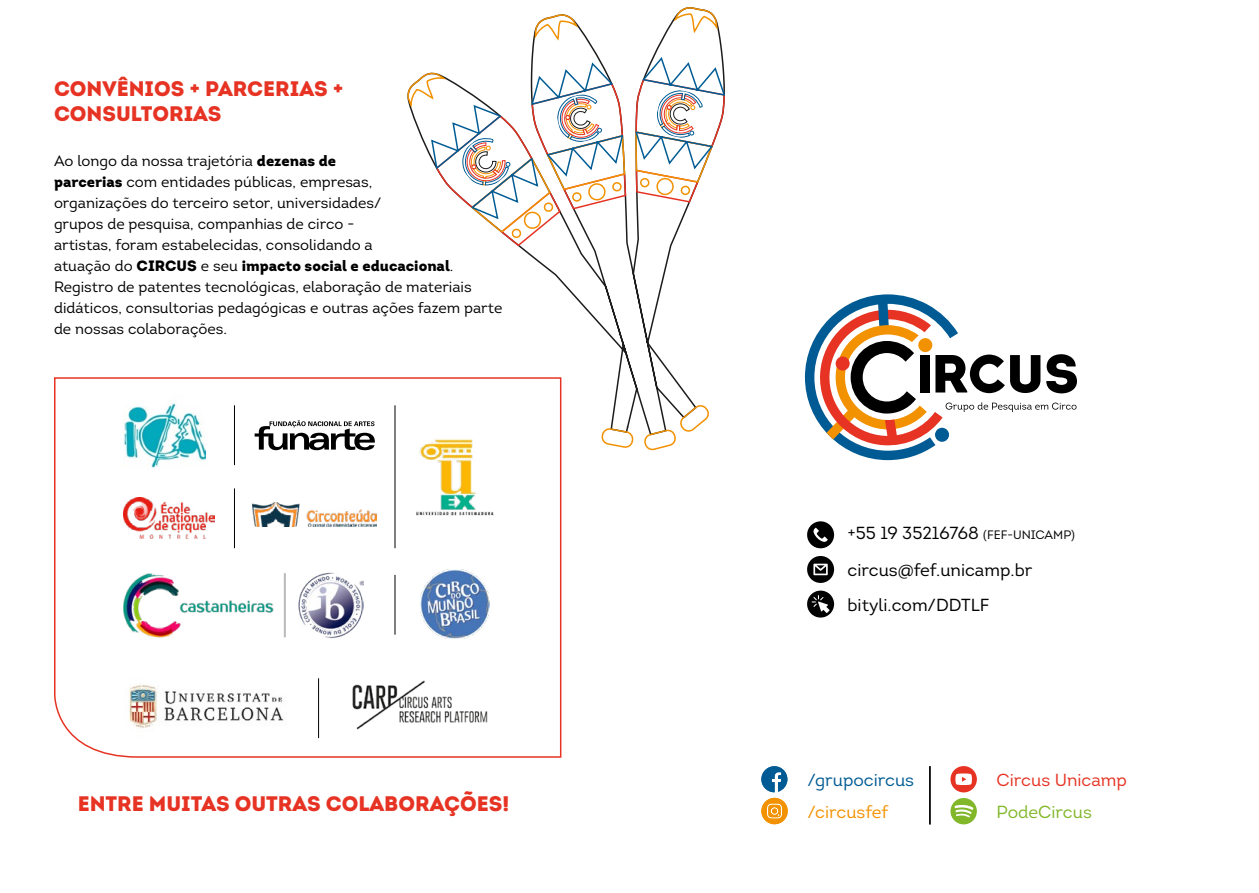
<style>
.page{position:relative;width:1259px;height:893px;background:#fff}
.page>*{position:absolute;margin:0;border:0;box-sizing:border-box;transform-origin:0 0}
.t1{font:900 21px/25.2px "Intro";color:#e63323}
.t2{font:17.4px/36.6px "Intro";color:#000}
.t3{font:17.4px "Intro";color:#e63323}
.t4{font:17.4px "Intro";color:#005b94}
.t5{font:17.4px "Intro";color:#81b728}
.t6{font:17.4px "Intro";color:#f39200}
.t7{font:15px/21px "Intro";color:#000}
.s1{font-weight:900}
.s2{font-size:12.15px}
</style>
<div class="page">
<svg style="left:54px;top:377px;width:508px;height:381px"></svg>
<img style="left:124px;top:394px;width:81px;height:82px">
<img style="left:124px;top:498px;width:91px;height:41px">
<img style="left:253px;top:503px;width:123px;height:24px">
<img style="left:124px;top:568px;width:239px;height:71px">
<svg style="left:255px;top:420px;width:120px;height:30px"></svg>
<hr style="left:234px;top:405px;width:1px;height:60px;background:#000">
<hr style="left:394px;top:405px;width:1px;height:143px;background:#000">
<hr style="left:234px;top:488px;width:1px;height:60px;background:#000">
<hr style="left:318px;top:678px;width:1px;height:60px;background:#000">
<hr style="left:394px;top:575px;width:1px;height:60px;background:#000">
<img style="left:404px;top:426px;width:101px;height:101px">
<img style="left:420px;top:569px;width:70px;height:70px">
<img style="left:348px;top:674px;width:143px;height:59px">
<img style="left:125px;top:678px;width:176px;height:60px">
<hr style="left:929px;top:766px;width:1px;height:59px;background:#000">
<svg style="left:950px;top:766px;width:27px;height:26px"></svg>
<svg style="left:950px;top:798px;width:27px;height:26px"></svg>
<svg style="left:807px;top:521px;width:27px;height:97px"></svg>
<svg style="left:805px;top:294px;width:272px;height:166px"></svg>
<svg style="left:761px;top:766px;width:26px;height:26px"></svg>
<svg style="left:761px;top:798px;width:26px;height:26px"></svg>
<svg style="left:407px;top:25px;width:316px;height:415px"></svg>
<svg style="left:534px;top:14px;width:124px;height:438px"></svg>
<svg style="left:407px;top:72px;width:193px;height:362px"></svg>
<svg style="left:600px;top:7px;width:118px;height:442px"></svg>
<svg style="left:634px;top:56px;width:91px;height:147px"></svg>
<svg style="left:430px;top:61px;width:197px;height:186px"></svg>
<h1 class="t1" style="left:54px;top:75px;width:291px">CONVÊNIOS + PARCERIAS +<br>CONSULTORIAS</h1>
<p class="t7" style="left:54px;top:151px;width:450px">Ao longo da nossa trajetória <span class="s1">dezenas de<br>parcerias</span> com entidades públicas, empresas,<br>organizações do terceiro setor, universidades/<br>grupos de pesquisa, companhias de circo -<br>artistas, foram estabelecidas, consolidando a<br>atuação do <span class="s1">CIRCUS</span> e seu <span class="s1">impacto social e educacional</span>.<br>Registro de patentes tecnológicas, elaboração de materiais didáticos, consultorias pedagógicas e outras ações fazem parte de nossas colaborações.</p>
<h1 class="t1" style="left:78px;top:791px;width:433px">ENTRE MUITAS OUTRAS COLABORAÇÕES!</h1>
<p class="t2" style="left:847px;top:515px;width:229px">+55 19 35216768 <span class="s2">(FEF-UNICAMP) </span>circus@fef.unicamp.br</p>
<p class="t2" style="left:847px;top:586px;width:143px">bityli.com/DDTLF</p>
<p class="t4" style="left:807px;top:769px;width:108px">/grupocircus</p>
<p class="t6" style="left:807px;top:801px;width:82px">/circusfef</p>
<p class="t3" style="left:996px;top:769px;width:132px">Circus Unicamp</p>
<p class="t5" style="left:996px;top:801px;width:97px">PodeCircus</p>
</div>
